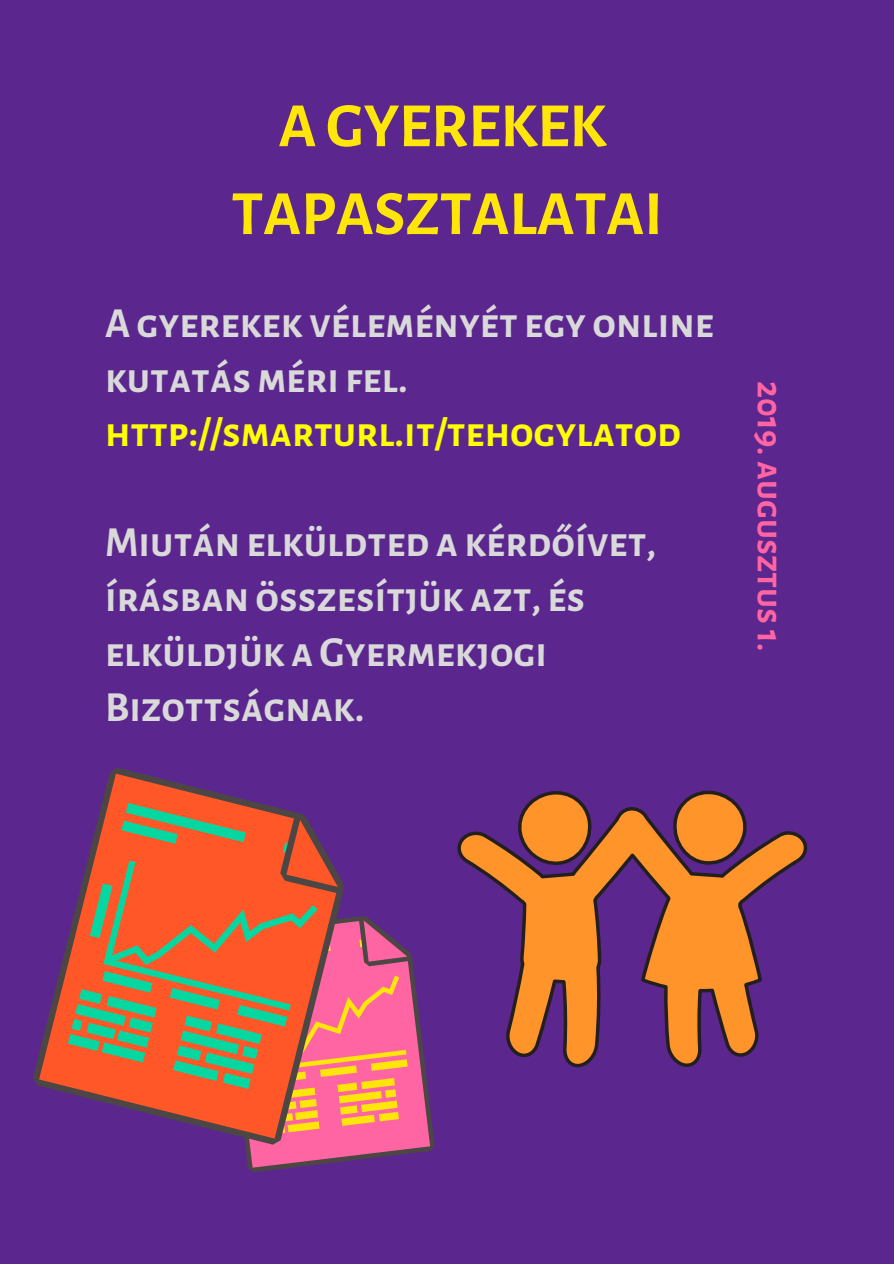
<style>
.page{position:relative;width:894px;height:1264px;background:#fff}
.page>*{position:absolute;margin:0;border:0;box-sizing:border-box;transform-origin:0 0}
.t1{font:700 63px/87.8px "Alegreya Sans SC";color:#ffe60a;text-align:center}
.t2{font:700 42px/54.9px "Alegreya Sans SC";color:#d9d9d9}
.t3{font:700 42px "Alegreya Sans SC";color:#fcff00}
.t4{font:700 36px "Alegreya Sans SC";color:#ff65a3}
</style>
<div class="page">
<div style="left:0;top:0;width:893px;height:1263px;background:#5c268f"></div>
<svg style="left:245px;top:955px;width:190px;height:217px"></svg>
<svg style="left:33px;top:767px;width:328px;height:381px"></svg>
<svg style="left:68px;top:802px;width:343px;height:333px;background:#c06456"></svg>
<svg style="left:525px;top:791px;width:61px;height:16px"></svg>
<svg style="left:678px;top:790px;width:62px;height:17px"></svg>
<svg style="left:457px;top:807px;width:351px;height:261px"></svg>
<h1 class="t1" style="left:231px;top:83px;width:432px">A GYEREKEK<br>TAPASZTALATAI</h1>
<p class="t2" style="left:105px;top:297px;width:610px">A gyerekek véleményét egy online kutatásméri fel.</p>
<p class="t3" style="left:105px;top:408px;width:577px">http://smarturl.it/tehogylatod</p>
<p class="t2" style="left:105px;top:516px;width:552px">Miutánelküldted a kérdőívet, írásbanösszesítjük azt, és elküldjük a Gyermekjogi<br>Bizottságnak.</p>
<p class="t4" style="left:790px;top:381px;width:271px;rotate:90deg">2019. augusztus1.</p>
</div>
